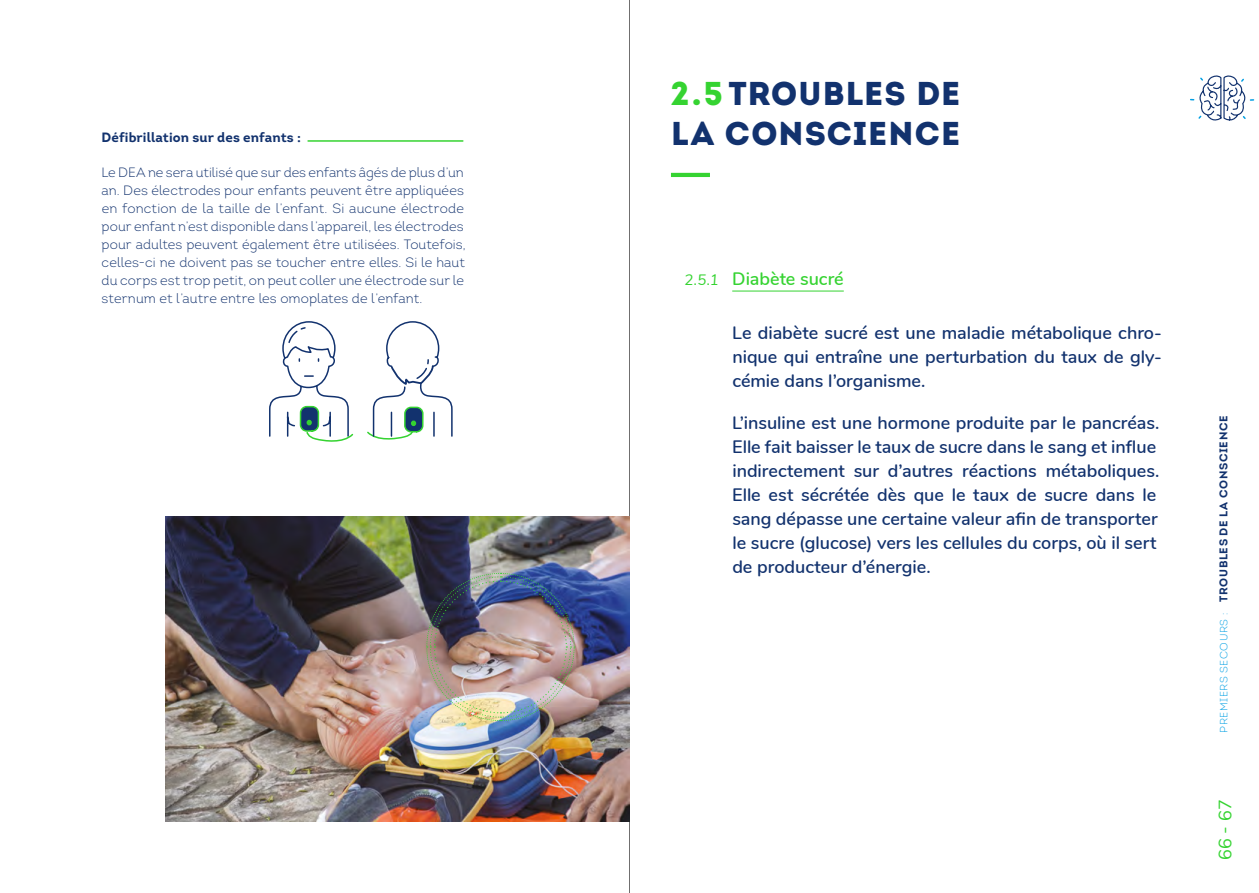
<style>
.page{position:relative;width:1259px;height:893px;background:#fff}
.page>*{position:absolute;margin:0;border:0;box-sizing:border-box;transform-origin:0 0}
.t1{font:33px/39.6px "Intro";letter-spacing:.015em;color:#12326e}
.t2{font:600 18px/24px "Nunito";letter-spacing:-.005em;color:#12326e;text-align:justify}
.t3{font:600 18px "Nunito";letter-spacing:-.005em;color:#35d331}
.t4{font:18px "Nunito";color:#35d331}
.t5{font:italic 15px "Nunito";color:#35d331}
.t6{font:300 13.5px/18px "Intro";letter-spacing:.005em;color:#12326e}
.t7{font:700 13.5px "Intro";letter-spacing:.01em;color:#12326e}
.t8{font:700 11.25px "Intro";letter-spacing:.06em;color:#12326e}
.s1{color:#35d331}
.s2{font-weight:300;font-size:10.5px;color:#009fe3}
</style>
<div class="page">
<svg style="left:1190px;top:75px;width:65px;height:46px"></svg>
<hr style="left:629px;top:0;width:1px;height:893px;background:#706f6f">
<hr style="left:308px;top:140px;width:155px;height:2px;background:#35d331">
<hr style="left:732px;top:291px;width:112px;height:1px;background:#35d331">
<hr style="left:671px;top:173px;width:39px;height:4px;background:#35d331">
<svg style="left:269px;top:321px;width:85px;height:121px"></svg>
<svg style="left:367px;top:321px;width:86px;height:119px"></svg>
<img style="left:165px;top:517px;width:464px;height:305px">
<img style="left:426px;top:573px;width:149px;height:148px">
<p class="t7" style="left:101px;top:129px;width:201px">Défibrillation sur des enfants :</p>
<p class="t6" style="left:101px;top:163px;width:366px">Le DEA ne sera utilisé que sur des enfants âgés de plus d’un an. Des électrodes pour enfants peuvent être appliquées en fonction de la taille de l’enfant. Si aucune électrode pour enfant n’est disponible dans l’appareil, les électrodes pour adultes peuvent également être utilisées. Toutefois, celles-ci ne doivent pas se toucher entre elles. Si le haut du corps est trop petit, on peut coller une électrode sur le sternum et l’autre entre les omoplates de l’enfant.</p>
<h1 class="t1" style="left:671px;top:74px;width:291px"><span class="s1">2.5</span> TROUBLES DE<br>LA CONSCIENCE</h1>
<p class="t5" style="left:684px;top:269px;width:36px">2.5.1</p>
<p class="t3" style="left:732px;top:266px;width:113px">Diabète sucré</p>
<p class="t2" style="left:732px;top:320px;width:431px">Le diabète sucré est une maladie métabolique chro&shy;nique qui entraîne une perturbation du taux de gly&shy;cémie dans l’organisme.</p>
<p class="t2" style="left:732px;top:410px;width:429px;text-align:left">L’insuline est une hormone produite par le pancréas.<br>Elle fait baisser le taux de sucre dans le sang et influe indirectement sur d’autres réactions métaboliques.<br>Elle est sécrétée dès que le taux de sucre dans le sang dépasse une certaine valeur afin de transporter le sucre (glucose) vers les cellules du corps, où il sert de producteur d’énergie.</p>
<p class="t8" style="left:1216px;top:732px;width:318px;rotate:-90deg"><span class="s2">PREMIERS SECOURS :</span> TROUBLES DE LA CONSCIENCE</p>
<p class="t4" style="left:1212px;top:860px;width:62px;rotate:-90deg">66 67</p>
<p class="t4" style="left:1211px;top:834px;width:9px;rotate:-90deg">-</p>
</div>
